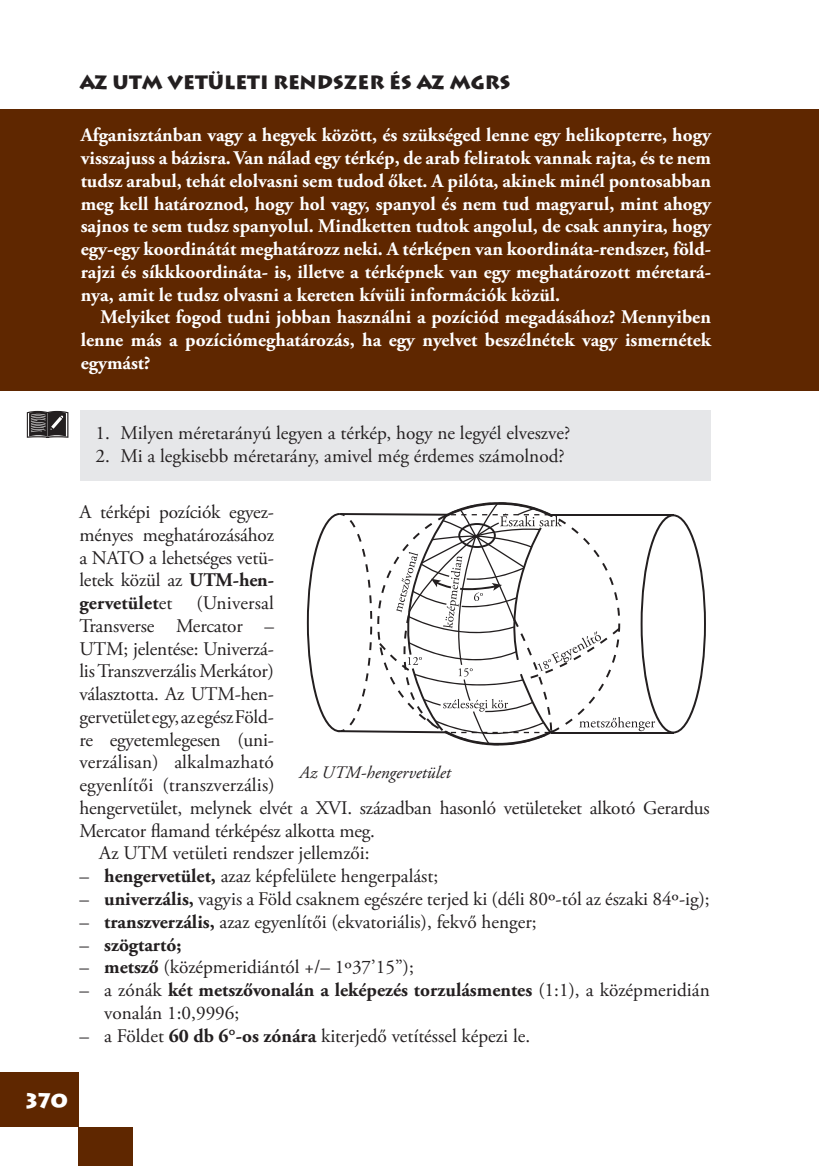
<style>
.page{position:relative;width:819px;height:1166px;background:#fff}
.page>*{position:absolute;margin:0;border:0;box-sizing:border-box;transform-origin:0 0}
.t1{font:700 21px "Lithograph";color:#fff}
.t2{font:19.25px/22.8px "Adobe Garamond Pro";letter-spacing:-.01em;color:#231f20}
.t3{font:700 19.25px/22.8px "Adobe Garamond Pro";color:#fff;text-align:justify}
.t4{font:700 19.25px "Lithograph";color:#231f20}
.t5{font:19.25px "Adobe Garamond Pro";letter-spacing:.01em;color:#231f20}
.t6{font:700 19.25px "Adobe Garamond Pro";color:#231f20}
.t7{font:italic 17.5px "Adobe Garamond Pro";color:#231f20}
.s1{font-weight:700}
.s2{font-weight:400}
</style>
<div class="page">
<div style="left:0;top:1072px;width:78px;height:55px;background:#5f2700"></div>
<div style="left:78px;top:1127px;width:55px;height:39px;background:#5f2700"></div>
<div style="left:0;top:109px;width:819px;height:281px;background:#5f2700"></div>
<div style="left:81px;top:410px;width:630px;height:71px;background:#e6e7e9"></div>
<svg style="left:27px;top:410px;width:41px;height:27px"></svg>
<svg style="left:307px;top:502px;width:399px;height:244px"></svg>
<p class="t4" style="left:79px;top:70px;width:432px">AZ UTM VETÜLETI RENDSZER ÉS AZ MGRS</p>
<p class="t3" style="left:81px;top:124px;width:632px">Afganisztánban vagy a hegyek között, és szükséged lenne egy helikopterre, hogy visszajuss a bázisra. Van nálad egy térkép, de arab feliratok vannak rajta, és te nem tudsz arabul, tehát elolvasni sem tudod őket. A pilóta, akinek minél pontosabban meg kell határoznod, hogy hol vagy, spanyol és nem tud magyarul, mint ahogy sajnos te sem tudsz spanyolul. Mindketten tudtok angolul, de csak annyira, hogy egy-egy koordinátát meghatározz neki. A térképen van koordináta-rendszer, föld&shy;rajzi és síkkkoordináta- is, illetve a térképnek van egy meghatározott méretará&shy;nya, amit le tudsz olvasni a kereten kívüli információk közül.</p>
<p class="t3" style="left:81px;top:306px;width:632px;text-indent:20px">Melyiket fogod tudni jobban használni a pozíciód megadásához? Mennyiben lenne más a pozíciómeghatározás, ha egy nyelvet beszélnétek vagy ismernétek egymást?</p>
<p class="t2" style="left:96px;top:422px;width:476px">1. Milyen méretarányú legyen a térkép, hogy ne legyél elveszve?</p>
<p class="t2" style="left:96px;top:445px;width:470px">2. Mi a legkisebb méretarány, amivel még érdemes számolnod?</p>
<p class="t2" style="left:79px;top:501px;width:196px">A térképi pozíciók egyez-</p>
<p class="t2" style="left:79px;top:524px;width:196px">ményes meghatározásához</p>
<p class="t2" style="left:79px;top:547px;width:196px">a NATO a lehetséges vetü-</p>
<p class="t2" style="left:79px;top:569px;width:196px">letek közül az <span class="s1">UTM-hen-</span></p>
<p class="t2" style="left:79px;top:592px;width:196px"><span class="s1">gervetület</span>et (Universal</p>
<p class="t2" style="left:79px;top:615px;width:196px">Transverse Mercator –</p>
<p class="t2" style="left:79px;top:638px;width:196px">UTM; jelentése: Univerzá-</p>
<p class="t2" style="left:79px;top:660px;width:196px">lis Transzverzális Merkátor)</p>
<p class="t2" style="left:79px;top:683px;width:196px">választotta. Az UTM-hen-</p>
<p class="t2" style="left:79px;top:706px;width:196px">gervetület egy, az egész Föld-</p>
<p class="t2" style="left:79px;top:729px;width:196px">re egyetemlegesen (uni-</p>
<p class="t2" style="left:79px;top:752px;width:196px">verzálisan) alkalmazható</p>
<p class="t5" style="left:79px;top:773px;width:197px">egyenlítői (transz verzális)</p>
<p class="t2" style="left:79px;top:797px;width:632px">hen gervetület, melynek elvét a XVI. században hasonló vetületeket alkotó Gerardus</p>
<p class="t2" style="left:79px;top:820px;width:297px">Mercator amand térképész alkotta meg.</p>
<p class="t2" style="left:99px;top:843px;width:272px">Az UTM vetületi rendszer jellemzői:</p>
<p class="t2" style="left:79px;top:865px;width:360px">– <span class="s1">hengervetület,</span> azaz képfelülete hengerpalást;</p>
<p class="t2" style="left:79px;top:888px;width:631px">– <span class="s1">univerzális,</span> vagyis a Föld csaknem egészére terjed ki (déli 80º-tól az északi 84º-ig);</p>
<p class="t2" style="left:79px;top:911px;width:458px">– <span class="s1">transzverzális,</span> azaz egyenlítői (ekvatoriális), fekvő henger;</p>
<p class="t6" style="left:79px;top:933px;width:103px"><span class="s2">–</span> szögtartó;</p>
<p class="t2" style="left:79px;top:956px;width:336px">– <span class="s1">metsző</span> (középmeridiántól +/– 1º37’15”);</p>
<p class="t2" style="left:104px;top:979px;width:607px;text-indent:-25px">– a zónák <span class="s1">két metszővonalán a leképezés torzulásmentes</span> (1:1), a középmeridián vonalán 1:0,9996;</p>
<p class="t2" style="left:79px;top:1025px;width:452px">– a Földet <span class="s1">60 db 6°-os zónára</span> kiterjedő vetítéssel képezi le.</p>
<p class="t7" style="left:299px;top:762px;width:153px">Az UTM-hengervetület</p>
<p class="t1" style="left:25px;top:1087px;width:44px">370</p>
</div>
